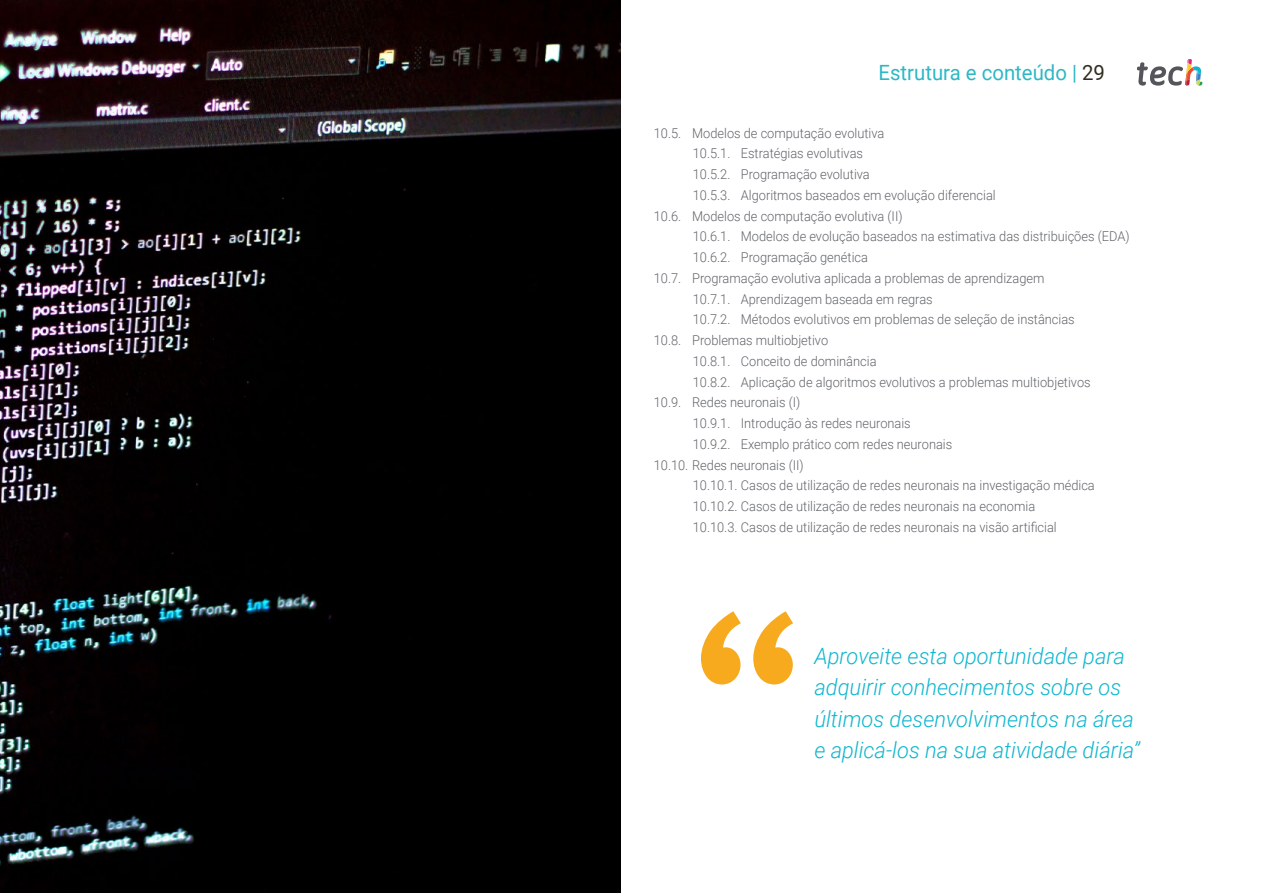
<style>
.page{position:relative;width:1263px;height:893px;background:#fff}
.page>*{position:absolute;margin:0;border:0;box-sizing:border-box;transform-origin:0 0}
.t1{font:italic 300 22.5px/31.5px "Roboto";color:#0fb6cf}
.t2{font:21px "Roboto";color:#2db8c5}
.t3{font:300 13.5px "Roboto";color:#61646a;scale:.95 1}
.s1{color:#312e20}
</style>
<div class="page">
<img style="left:0;top:0;width:621px;height:893px">
<svg style="left:1137px;top:59px;width:65px;height:27px"></svg>
<svg style="left:701px;top:611px;width:92px;height:73px"></svg>
<h2 class="t2" style="left:878px;top:57px;width:228px">Estrutura e conteúdo | <span class="s1">29</span></h2>
<p class="t3" style="left:654px;top:123px;width:244px">10.5. Modelos de computação evolutiva</p>
<p class="t3" style="left:693px;top:144px;width:181px">10.5.1. Estratégias evolutivas</p>
<p class="t3" style="left:693px;top:165px;width:188px">10.5.2. Programação evolutiva</p>
<p class="t3" style="left:693px;top:186px;width:320px">10.5.3. Algoritmos baseados em evolução diferencial</p>
<p class="t3" style="left:654px;top:206px;width:263px">10.6. Modelos de computação evolutiva (II)</p>
<p class="t3" style="left:693px;top:227px;width:461px">10.6.1. Modelos de evolução baseados na estimativa das distribuições (EDA)</p>
<p class="t3" style="left:693px;top:248px;width:186px">10.6.2. Programação genética</p>
<p class="t3" style="left:654px;top:269px;width:413px">10.7. Programação evolutiva aplicada a problemas de aprendizagem</p>
<p class="t3" style="left:693px;top:289px;width:254px">10.7.1. Aprendizagem baseada em regras</p>
<p class="t3" style="left:693px;top:310px;width:403px">10.7.2. Métodos evolutivos em problemas de seleção de instâncias</p>
<p class="t3" style="left:654px;top:331px;width:185px">10.8. Problemas multiobjetivo</p>
<p class="t3" style="left:693px;top:352px;width:195px">10.8.1. Conceito de dominância</p>
<p class="t3" style="left:693px;top:372px;width:420px">10.8.2. Aplicação de algoritmos evolutivos a problemas multiobjetivos</p>
<p class="t3" style="left:654px;top:393px;width:156px">10.9. Redes neuronais (I)</p>
<p class="t3" style="left:693px;top:414px;width:231px">10.9.1. Introdução às redes neuronais</p>
<p class="t3" style="left:693px;top:435px;width:275px">10.9.2. Exemplo prático com redes neuronais</p>
<p class="t3" style="left:654px;top:455px;width:159px">10.10. Redes neuronais (II)</p>
<p class="t3" style="left:693px;top:476px;width:425px">10.10.1. Casos de utilização de redes neuronais na investigação médica</p>
<p class="t3" style="left:693px;top:497px;width:362px">10.10.2. Casos de utilização de redes neuronais na economia</p>
<p class="t3" style="left:693px;top:518px;width:385px">10.10.3. Casos de utilização de redes neuronais na visão artificial</p>
<h1 class="t1" style="left:814px;top:639px;width:327px">Aproveite esta oportunidade para adquirir conhecimentos sobre os últimos desenvolvimentos na área e aplicá-los na sua atividade diária”</h1>
</div>
